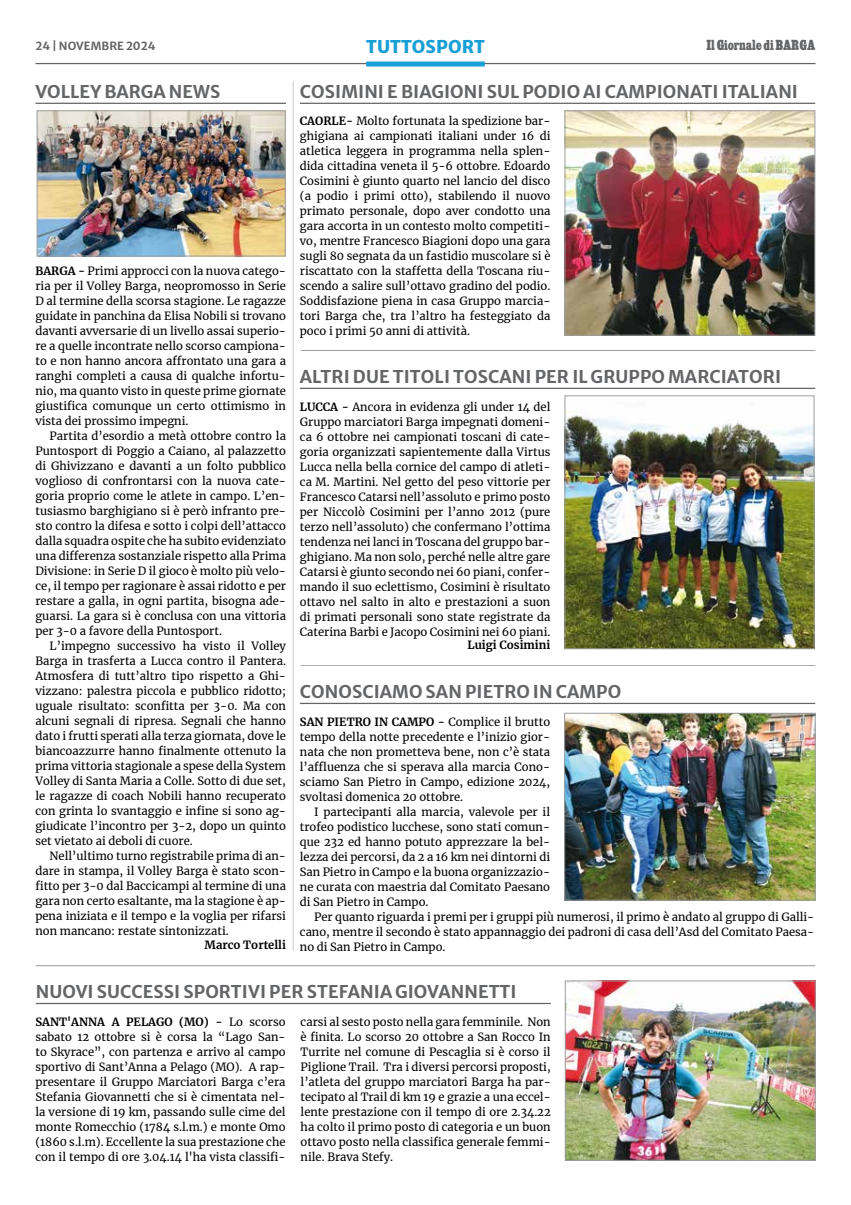
<style>
.page{position:relative;width:851px;height:1205px;background:#fff}
.page>*{position:absolute;margin:0;border:0;box-sizing:border-box;transform-origin:0 0}
.t1{font:700 17.5px "Merriweather Sans";letter-spacing:.005em;color:#646567}
.t2{font:17.5px "Merriweather Sans";letter-spacing:.005em;color:#189fd6}
.t3{font:11.25px/15px "Merriweather";color:#000;text-align:justify}
.t4{font:700 11.25px "Merriweather";color:#000}
.t5{font:11.25px "Cairo";color:#646567}
.t6{font:700 11.25px "Merriweather Sans";color:#646567}
.s1{font-weight:700}
</style>
<div class="page">
<hr style="left:35px;top:63px;width:780px;height:1px;background:#646567">
<div style="left:366px;top:62px;width:118px;height:5px;background:#189fd6"></div>
<hr style="left:300px;top:388px;width:515px;height:1px;background:#646567">
<hr style="left:300px;top:103px;width:515px;height:1px;background:#646567">
<img style="left:566px;top:112px;width:247px;height:221px">
<div style="left:564px;top:110px;width:251px;height:225px;border:1px solid #9c9e9f"></div>
<img style="left:566px;top:410px;width:246px;height:237px">
<div style="left:564px;top:395px;width:250px;height:254px;border:1px solid #9c9e9f"></div>
<img style="left:567px;top:982px;width:246px;height:176px">
<div style="left:565px;top:980px;width:250px;height:180px;border:1px solid #9c9e9f"></div>
<hr style="left:300px;top:703px;width:515px;height:1px;background:#646567">
<img style="left:566px;top:715px;width:247px;height:183px">
<div style="left:564px;top:713px;width:251px;height:187px;border:1px solid #9c9e9f"></div>
<hr style="left:36px;top:1003px;width:514px;height:1px;background:#646567">
<hr style="left:35px;top:103px;width:251px;height:1px;background:#646567">
<hr style="left:35px;top:963px;width:782px;height:4px;background:#003882;opacity:.5">
<hr style="left:292px;top:78px;width:3px;height:873px;background:#003882;opacity:.5">
<hr style="left:300px;top:348px;width:517px;height:4px;background:#003882;opacity:.5">
<hr style="left:300px;top:663px;width:517px;height:4px;background:#003882;opacity:.5">
<img style="left:39px;top:112px;width:244px;height:142px">
<div style="left:37px;top:110px;width:248px;height:146px;border:1px solid #9c9e9f"></div>
<p class="t6" style="left:35px;top:37px;width:121px">24 | NOVEMBRE 2024</p>
<h1 class="t2" style="left:366px;top:31px;width:120px">TUTTOSPORT</h1>
<p class="t5" style="left:706px;top:40px;width:110px">Il Giornale di BARGA</p>
<h1 class="t1" style="left:35px;top:76px;width:186px">VOLLEY BARGA NEWS</h1>
<h1 class="t1" style="left:300px;top:76px;width:499px">COSIMINI E BIAGIONI SUL PODIO AI CAMPIONATI ITALIANI</h1>
<p class="t3" style="left:300px;top:114px;width:252px"><span class="s1">CAORLE-</span> Molto fortunata la spedizione bar&shy;ghigiana ai campionati italiani under 16 di atletica leggera in programma nella splen&shy;dida cittadina veneta il 5-6 ottobre. Edoardo Cosimini è giunto quarto nel lancio del disco (a podio i primi otto), stabilendo il nuovo primato personale, dopo aver condotto una gara accorta in un contesto molto competiti&shy;vo, mentre Francesco Biagioni dopo una gara sugli 80 segnata da un fastidio muscolare si è riscattato con la staffetta della Toscana riu&shy;scendo a salire sull’ottavo gradino del podio.<br>Soddisfazione piena in casa Gruppo marcia&shy;tori Barga che, tra l’altro ha festeggiato da poco i primi 50 anni di attività.</p>
<h1 class="t1" style="left:300px;top:361px;width:482px">ALTRI DUE TITOLI TOSCANI PER IL GRUPPO MARCIATORI</h1>
<p class="t3" style="left:300px;top:399px;width:252px"><span class="s1">LUCCA -</span> Ancora in evidenza gli under 14 del Gruppo marciatori Barga impegnati domeni&shy;ca 6 ottobre nei campionati toscani di cate&shy;goria organizzati sapientemente dalla Virtus Lucca nella bella cornice del campo di atleti&shy;ca M. Martini. Nel getto del peso vittorie per Francesco Catarsi nell’assoluto e primo posto per Niccolò Cosimini per l’anno 2012 (pure terzo nell’assoluto) che confermano l’ottima tendenza nei lanci in Toscana del gruppo bar&shy;ghigiano. Ma non solo, perché nelle altre gare Catarsi è giunto secondo nei 60 piani, confer&shy;mando il suo eclettismo, Cosimini è risultato ottavo nel salto in alto e prestazioni a suon di primati personali sono state registrate da Caterina Barbi e Jacopo Cosimini nei 60 piani.</p>
<p class="t4" style="left:467px;top:637px;width:84px">Luigi Cosimini</p>
<p class="t3" style="left:35px;top:264px;width:252px"><span class="s1">BARGA -</span> Primi approcci con la nuova catego&shy;ria per il Volley Barga, neopromosso in Serie D al termine della scorsa stagione. Le ragazze guidate in panchina da Elisa Nobili si trovano davanti avversarie di un livello assai superio&shy;re a quelle incontrate nello scorso campiona&shy;to e non hanno ancora affrontato una gara a ranghi completi a causa di qualche infortu&shy;nio, ma quanto visto in queste prime giornate giustifica comunque un certo ottimismo in vista dei prossimo impegni.</p>
<p class="t3" style="left:35px;top:428px;width:252px;text-indent:14px">Partita d’esordio a metà ottobre contro la Puntosport di Poggio a Caiano, al palazzetto di Ghivizzano e davanti a un folto pubblico voglioso di confrontarsi con la nuova cate&shy;goria proprio come le atlete in campo. L’en&shy;tusiasmo barghigiano si è però infranto pre&shy;sto contro la difesa e sotto i colpi dell’attacco dalla squadra ospite che ha subito evidenziato una differenza sostanziale rispetto alla Prima Divisione: in Serie D il gioco è molto più velo&shy;ce, il tempo per ragionare è assai ridotto e per restare a galla, in ogni partita, bisogna ade&shy;guarsi. La gara si è conclusa con una vittoria per 3-0 a favore della Puntosport.</p>
<p class="t3" style="left:35px;top:638px;width:252px;text-indent:14px">L’impegno successivo ha visto il Volley Barga in trasferta a Lucca contro il Pantera.<br>Atmosfera di tutt’altro tipo rispetto a Ghi&shy;vizzano: palestra piccola e pubblico ridotto; uguale risultato: sconfitta per 3-0. Ma con alcuni segnali di ripresa. Segnali che hanno dato i frutti sperati alla terza giornata, dove le biancoazzurre hanno finalmente ottenuto la prima vittoria stagionale a spese della System Volley di Santa Maria a Colle. Sotto di due set, le ragazze di coach Nobili hanno recuperato con grinta lo svantaggio e infine si sono ag&shy;giudicate l’incontro per 3-2, dopo un quinto set vietato ai deboli di cuore.</p>
<p class="t3" style="left:35px;top:848px;width:252px;text-indent:14px">Nell’ultimo turno registrabile prima di an&shy;dare in stampa, il Volley Barga è stato scon&shy;fitto per 3-0 dal Baccicampi al termine di una gara non certo esaltante, ma la stagione è ap&shy;pena iniziata e il tempo e la voglia per rifarsi non mancano: restate sintonizzati.</p>
<p class="t4" style="left:204px;top:937px;width:83px">Marco Tortelli</p>
<h1 class="t1" style="left:300px;top:676px;width:323px">CONOSCIAMO SAN PIETRO IN CAMPO</h1>
<p class="t3" style="left:300px;top:714px;width:252px"><span class="s1">SAN PIETRO IN CAMPO -</span> Complice il brutto tempo della notte precedente e l’inizio gior&shy;nata che non prometteva bene, non c’è stata l’affluenza che si sperava alla marcia Cono&shy;sciamo San Pietro in Campo, edizione 2024, svoltasi domenica 20 ottobre.</p>
<p class="t3" style="left:300px;top:804px;width:252px;text-indent:14px">I partecipanti alla marcia, valevole per il trofeo podistico lucchese, sono stati comun&shy;que 232 ed hanno potuto apprezzare la bel&shy;lezza dei percorsi, da 2 a 16 km nei dintorni di San Pietro in Campo e la buona organizzazio&shy;ne curata con maestria dal Comitato Paesano di San Pietro in Campo.</p>
<p class="t3" style="left:300px;top:908px;width:516px;text-indent:14px">Per quanto riguarda i premi per i gruppi più numerosi, il primo è andato al gruppo di Galli&shy;cano, mentre il secondo è stato appannaggio dei padroni di casa dell’Asd del Comitato Paesa&shy;no di San Pietro in Campo.</p>
<h1 class="t1" style="left:36px;top:976px;width:482px">NUOVI SUCCESSI SPORTIVI PER STEFANIA GIOVANNETTI</h1>
<p class="t3" style="left:35px;top:1013px;width:251px"><span class="s1">SANT'ANNA A PELAGO (MO) -</span> Lo scorso sabato 12 ottobre si è corsa la “Lago San&shy;to Skyrace”, con partenza e arrivo al campo sportivo di Sant’Anna a Pelago (MO). A rap&shy;presentare il Gruppo Marciatori Barga c’era Stefania Giovannetti che si è cimentata nel&shy;la versione di 19 km, passando sulle cime del monte Romecchio (1784 s.l.m.) e monte Omo (1860 s.l.m). Eccellente la sua prestazione che con il tempo di ore 3.04.14 l'ha vista classifi-</p>
<p class="t3" style="left:300px;top:1013px;width:252px">carsi al sesto posto nella gara femminile. Non è finita. Lo scorso 20 ottobre a San Rocco In Turrite nel comune di Pescaglia si è corso il Piglione Trail. Tra i diversi percorsi proposti, l’atleta del gruppo marciatori Barga ha par&shy;tecipato al Trail di km 19 e grazie a una eccel&shy;lente prestazione con il tempo di ore 2.34.22 ha colto il primo posto di categoria e un buon ottavo posto nella classifica generale femmi&shy;nile. Brava Stefy.</p>
</div>
